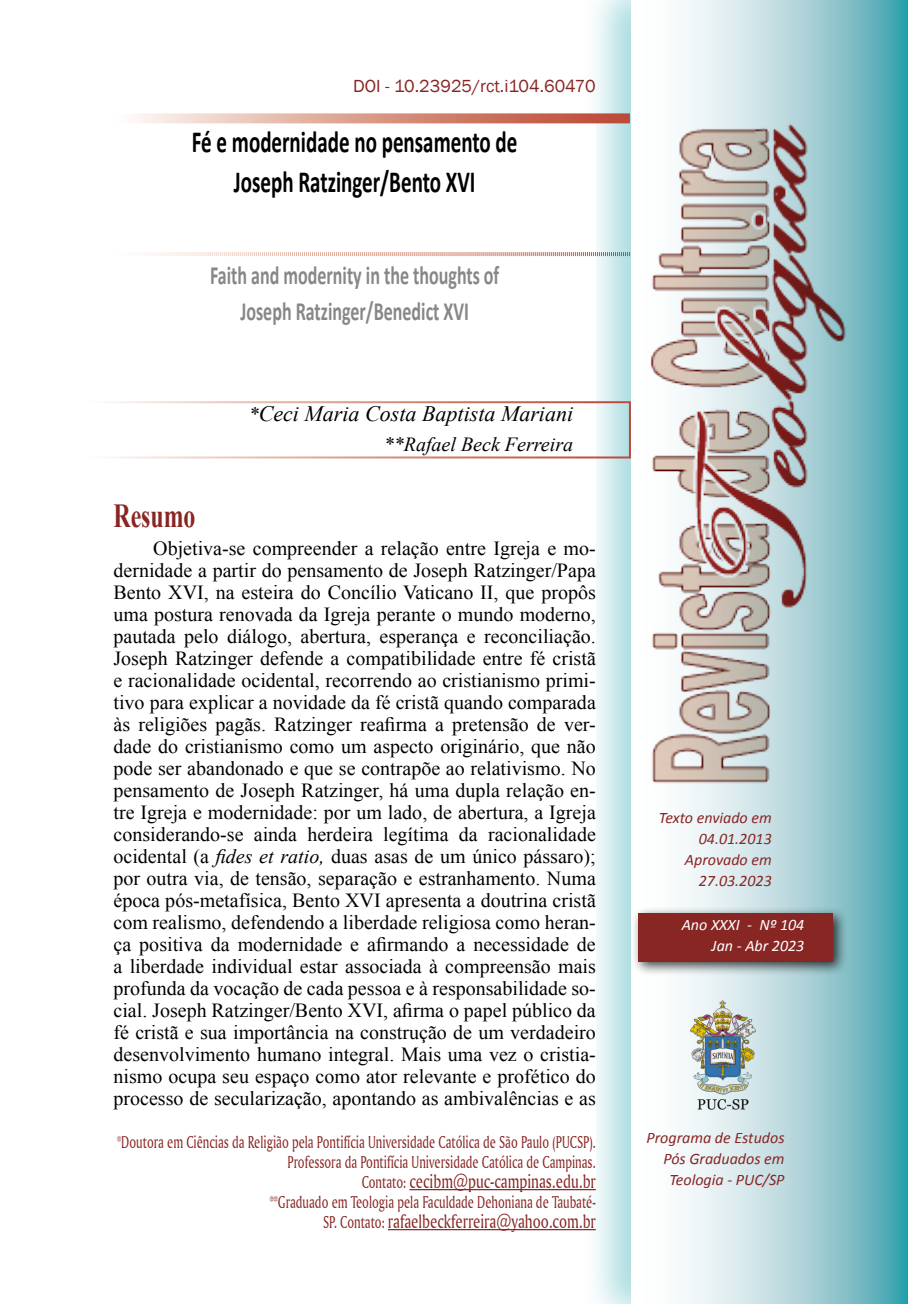
<style>
.page{position:relative;width:908px;height:1304px;background:#fff}
.page>*{position:absolute;margin:0;border:0;box-sizing:border-box;transform-origin:0 0}
.t1{font:700 33.6px "Times New Roman";color:#882624;scale:.71 1}
.t2{font:700 30.8px/40px "Calibri";color:#000;text-align:center;scale:.68 1}
.t3{font:700 26.4px/36px "Calibri";color:#878787;text-align:center;scale:.68 1}
.t4{font:italic 22px "Times New Roman";color:#000}
.t5{font:20px/22px "Times New Roman";color:#000;text-align:justify}
.t6{font:20px "Amerigo BT Roman A";color:#882624;scale:.75 1}
.t7{font:italic 20px "Times New Roman";color:#000}
.t8{font:18px/20px "Amerigo BT Roman A";color:#882624;text-align:right;scale:.7 1}
.t9{font:18px "Franklin Gothic";color:#882624}
.t10{font:italic 16px/21px "Calibri";color:#882624;text-align:right}
.t11{font:italic 16px/21px "Calibri";color:#fff;text-align:right}
.s1{font-size:20px}
.s2{font-style:italic}
.s3{font-size:18px}
</style>
<div class="page">
<div style="left:579px;top:0;width:328px;height:1304px;background:#1ba0ab;opacity:.38"></div>
<svg style="left:631px;top:0;width:276px;height:1304px"></svg>
<div style="left:113px;top:113px;width:482px;height:1078px;background:#fff"></div>
<img style="left:649px;top:113px;width:198px;height:680px">
<div style="left:630px;top:906px;width:217px;height:70px;background:#000;opacity:.75"></div>
<div style="left:637px;top:913px;width:195px;height:49px;background:#882624"></div>
<img style="left:686px;top:999px;width:71px;height:113px">
<svg style="left:136px;top:113px;width:493px;height:10px;background:#d99c8c"></svg>
<svg style="left:154px;top:251px;width:476px;height:6px"></svg>
<div style="left:84px;top:401px;width:546px;height:57px;border:2px solid #fff"></div>
<hr style="left:409px;top:1189px;width:186px;height:1px;background:#882624">
<hr style="left:388px;top:1229px;width:207px;height:1px;background:#882624">
<p class="t9" style="left:353px;top:75px;width:244px">DOI - 10.23925/rct.i104.60470</p>
<h2 class="t2" style="left:192px;top:120px;width:480px">Fé e modernidade no pensamento de<br>Joseph Ratzinger/Bento XVI</h2>
<h3 class="t3" style="left:210px;top:257px;width:426px">Faith and modernity in the thoughts of<br>Joseph Ratzinger/Benedict XVI</h3>
<p class="t4" style="left:248px;top:399px;width:326px"><span class="s1">*</span>Ceci Maria Costa Baptista Mariani</p>
<p class="t7" style="left:383px;top:431px;width:191px">**Rafael Beck Ferreira</p>
<h1 class="t1" style="left:113px;top:493px;width:117px">Resumo</h1>
<p class="t5" style="left:113px;top:537px;width:483px;text-indent:40px">Objetiva-se compreender a relação entre Igreja e mo&shy;dernidade a partir do pensamento de Joseph Ratzinger/Papa Bento XVI, na esteira do Concílio Vaticano II, que propôs uma postura renovada da Igreja perante o mundo moderno, pautada pelo diálogo, abertura, esperança e reconciliação.<br>Joseph Ratzinger defende a compatibilidade entre fé cristã e racionalidade ocidental, recorrendo ao cristianismo primi&shy;tivo para explicar a novidade da fé cristã quando comparada às religiões pagãs. Ratzinger reafirma a pretensão de ver&shy;dade do cristianismo como um aspecto originário, que não pode ser abandonado e que se contrapõe ao relativismo. No pensamento de Joseph Ratzinger, há uma dupla relação en&shy;tre Igreja e modernidade: por um lado, de abertura, a Igreja considerando-se ainda herdeira legítima da racionalidade ocidental (a <span class="s2">fides et ratio,</span> duas asas de um único pássaro); por outra via, de tensão, separação e estranhamento. Numa época pós-metafísica, Bento XVI apresenta a doutrina cristã com realismo, defendendo a liberdade religiosa como heran&shy;ça positiva da modernidade e afirmando a necessidade de a liberdade individual estar associada à compreensão mais profunda da vocação de cada pessoa e à responsabilidade so&shy;cial. Joseph Ratzinger/Bento XVI, afirma o papel público da fé cristã e sua importância na construção de um verdadeiro desenvolvimento humano integral. Mais uma vez o cristia&shy;nismo ocupa seu espaço como ator relevante e profético do processo de secularização, apontando as ambivalências e as</p>
<p class="t8" style="left:117px;top:1131px;width:685px">*Doutora em Ciências da Religião pela Pontifícia Universidade Católica de São Paulo (PUCSP).<br>Professora da Pontifícia Universidade Católica de Campinas.</p>
<p class="t6" style="left:361px;top:1169px;width:313px"><span class="s3">Contato:</span> cecibm@puc-campinas.edu.br</p>
<p class="t8" style="left:270px;top:1191px;width:467px">**Graduado em Teologia pela Faculdade Dehoniana de Taubaté-</p>
<p class="t6" style="left:323px;top:1209px;width:365px"><span class="s3">SP. Contato:</span> rafaelbeckferreira@yahoo.com.br</p>
<p class="t10" style="left:658px;top:806px;width:114px">Texto enviado em<br>04.01.2013<br>Aprovado em<br>27.03.2023</p>
<p class="t11" style="left:681px;top:914px;width:124px">Ano XXXI - Nº 104<br>Jan - Abr 2023</p>
<p class="t10" style="left:646px;top:1127px;width:139px">Programa de Estudos<br>Pós Graduados em<br>Teologia - PUC/SP</p>
</div>
